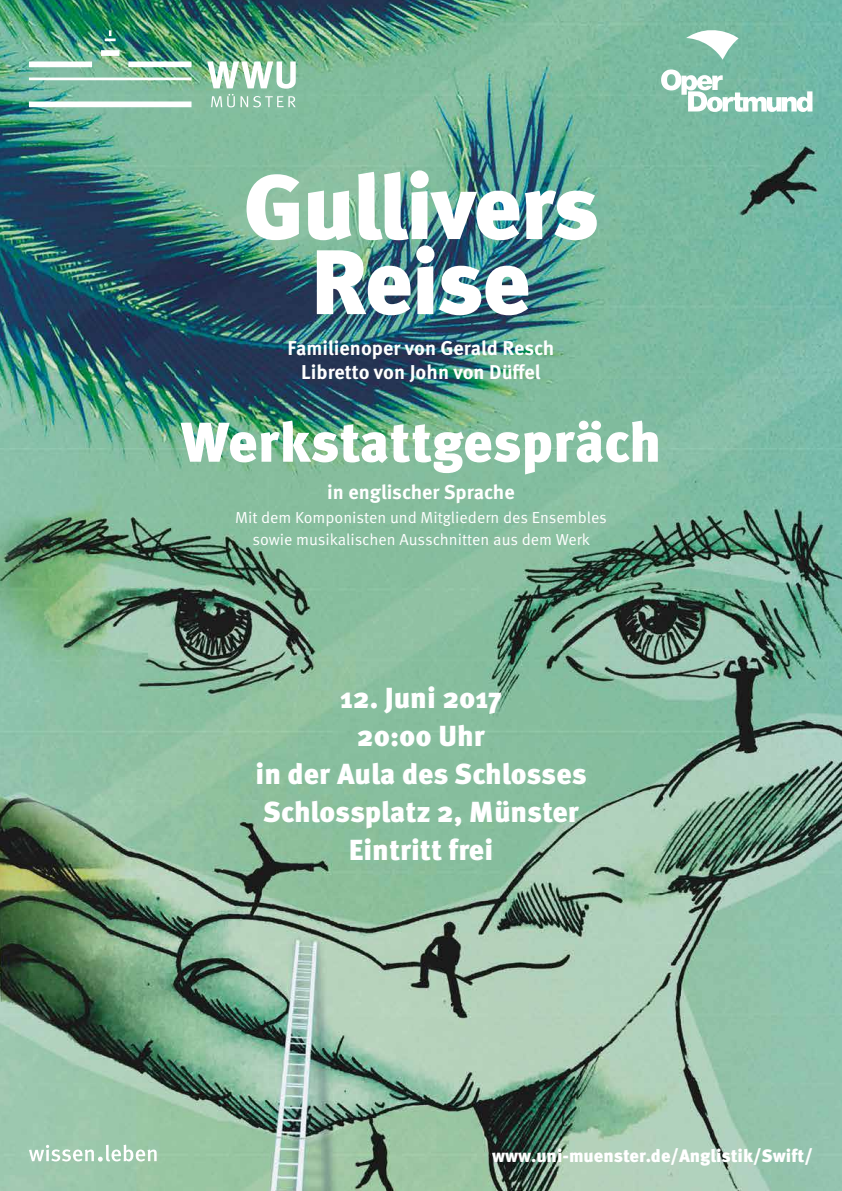
<style>
.page{position:relative;width:842px;height:1191px;background:#fff}
.page>*{position:absolute;margin:0;border:0;box-sizing:border-box;transform-origin:0 0}
.t1{font:900 91.5px/75px "Meta OT";letter-spacing:-.02em;color:#fff;text-align:center}
.t2{font:900 56px "Meta OT";letter-spacing:-.005em;color:#fff}
.t3{font:900 29px/38px "Meta OT";color:#fff;text-align:center}
.t4{font:700 20px/24px "Meta OT";color:#fff;text-align:center}
.t5{font:900 18px "Meta OT";color:#fff}
.t6{font:16px/22px "Meta OT";color:#fff;text-align:center}
</style>
<div class="page">
<img style="left:0;top:0;width:842px;height:1191px">
<svg style="left:29px;top:1144px;width:128px;height:17px"></svg>
<img style="left:29px;top:30px;width:267px;height:77px">
<svg style="left:686px;top:30px;width:53px;height:30px"></svg>
<svg style="left:661px;top:69px;width:151px;height:43px"></svg>
<h1 class="t1" style="left:243px;top:173px;width:358px">Gullivers<br>Reise</h1>
<p class="t4" style="left:287px;top:336px;width:268px">Familienoper von Gerald Resch<br>Libretto von John von Düffel</p>
<h2 class="t2" style="left:181px;top:407px;width:482px">Werkstattgespräch</h2>
<p class="t6" style="left:235px;top:506px;width:373px">Mit dem Komponisten und Mitgliedern des Ensembles sowie musikalischen Ausschnitten aus dem Werk</p>
<p class="t4" style="left:327px;top:480px;width:189px">in englischer Sprache</p>
<h3 class="t3" style="left:256px;top:679px;width:333px">12. Juni 2017<br>20:00 Uhr<br>in der Aula des Schlosses<br>Schlossplatz 2, Münster<br>Eintritt frei</h3>
<p class="t5" style="left:492px;top:1144px;width:322px">www.uni-muenster.de/Anglistik/Swift/</p>
</div>
